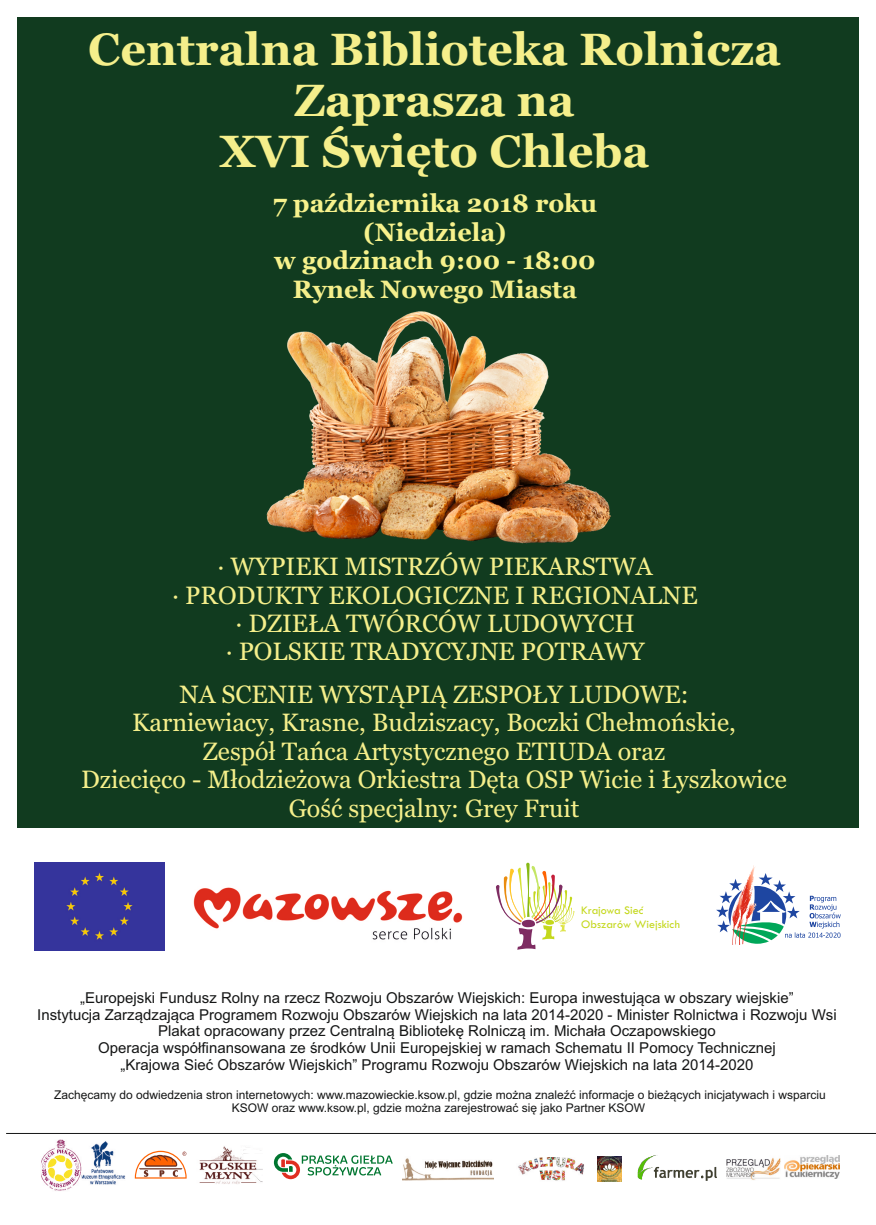
<style>
.page{position:relative;width:876px;height:1225px;background:#fff}
.page>*{position:absolute;margin:0;border:0;box-sizing:border-box;transform-origin:0 0}
.t1{font:700 45px/51.1px "Georgia";color:#f5ef8b;text-align:center}
.t2{font:25px/28.4px "Georgia";color:#f5ef8b;text-align:center}
.t3{font:700 25px/28.4px "Georgia";color:#f7f28c;text-align:center}
.t4{font:700 25px "Georgia";color:#f5ef8b}
.t5{font:15px/16.8px "Arial";color:#151616;text-align:center}
.t6{font:12px/13.4px "Arial";color:#151616;text-align:center}
.t7{font:12px/13.1px "Tw Cen";color:#c4d81c}
</style>
<div class="page">
<div style="left:17px;top:17px;width:842px;height:1191px;background:#113b1f"></div>
<div style="left:17px;top:829px;width:842px;height:379px;background:#fff"></div>
<img style="left:266px;top:311px;width:345px;height:233px">
<img style="left:784px;top:1155px;width:55px;height:24px">
<img style="left:726px;top:1153px;width:55px;height:28px">
<img style="left:637px;top:1151px;width:87px;height:31px">
<img style="left:598px;top:1156px;width:23px;height:25px">
<img style="left:517px;top:1155px;width:69px;height:27px">
<img style="left:403px;top:1156px;width:91px;height:24px">
<svg style="left:274px;top:1153px;width:119px;height:26px;background:#c4d5c4"></svg>
<img style="left:192px;top:1145px;width:71px;height:32px">
<svg style="left:133px;top:1149px;width:56px;height:30px;background:#e9bfa9"></svg>
<img style="left:82px;top:1140px;width:44px;height:45px">
<img style="left:41px;top:1139px;width:41px;height:52px">
<svg style="left:725px;top:883px;width:64px;height:64px"></svg>
<svg style="left:716px;top:865px;width:125px;height:78px;background:#cbd3db"></svg>
<img style="left:183px;top:869px;width:289px;height:77px">
<div style="left:34px;top:863px;width:131px;height:87px;background:#35349c"></div>
<hr style="left:6px;top:1133px;width:870px;height:1px;background:#151616">
<svg style="left:496px;top:862px;width:78px;height:87px;background:#eee5d1"></svg>
<h1 class="t1" style="left:88px;top:27px;width:694px">Centralna Biblioteka Rolnicza<br>Zaprasza na<br>XVI Święto Chleba</h1>
<h2 class="t3" style="left:273px;top:191px;width:325px">7 października 2018 roku (Niedziela)<br>w godzinach 9:00 - 18:00</h2>
<h2 class="t4" style="left:293px;top:279px;width:286px">Rynek Nowego Miasta</h2>
<h2 class="t2" style="left:172px;top:554px;width:527px">· WYPIEKI MISTRZÓW PIEKARSTWA<br>· PRODUKTY EKOLOGICZNE I REGIONALNE · DZIEŁA TWÓRCÓW LUDOWYCH<br>· POLSKIE TRADYCYJNE POTRAWY</h2>
<h2 class="t2" style="left:81px;top:682px;width:707px">NA SCENIE WYSTĄPIĄ ZESPOŁY LUDOWE:<br>Karniewiacy, Krasne, Budziszacy, Boczki Chełmońskie,<br>Zespół Tańca Artystycznego ETIUDA oraz<br>Dziecięco - Młodzieżowa Orkiestra Dęta OSP Wicie i Łyszkowice Gość specjalny: Grey Fruit</h2>
<p class="t7" style="left:581px;top:905px;width:100px">Krajowa Siec<br>Obszarów Wiejskich</p>
<p class="t5" style="left:37px;top:990px;width:801px">„Europejski Fundusz Rolny na rzecz Rozwoju Obszarów Wiejskich: Europa inwestująca w obszary wiejskie”<br>Instytucja Zarządzająca Programem Rozwoju Obszarów Wiejskich na lata 2014-2020 - Minister Rolnictwa i Rozwoju Wsi Plakat opracowany przez Centralną Bibliotekę Rolniczą im. Michała Oczapowskiego<br>Operacja współfinansowana ze środków Unii Europejskiej w ramach Schematu II Pomocy Technicznej<br>„Krajowa Sieć Obszarów Wiejskich” Programu Rozwoju Obszarów Wiejskich na lata 2014-2020</p>
<p class="t6" style="left:54px;top:1089px;width:773px">Zachęcamy do odwiedzenia stron internetowych: www.mazowieckie.ksow.pl, gdzie można znaleźć informacje o bieżących inicjatywach i wsparciu<br>KSOW oraz www.ksow.pl, gdzie można zarejestrować się jako Partner KSOW</p>
</div>
